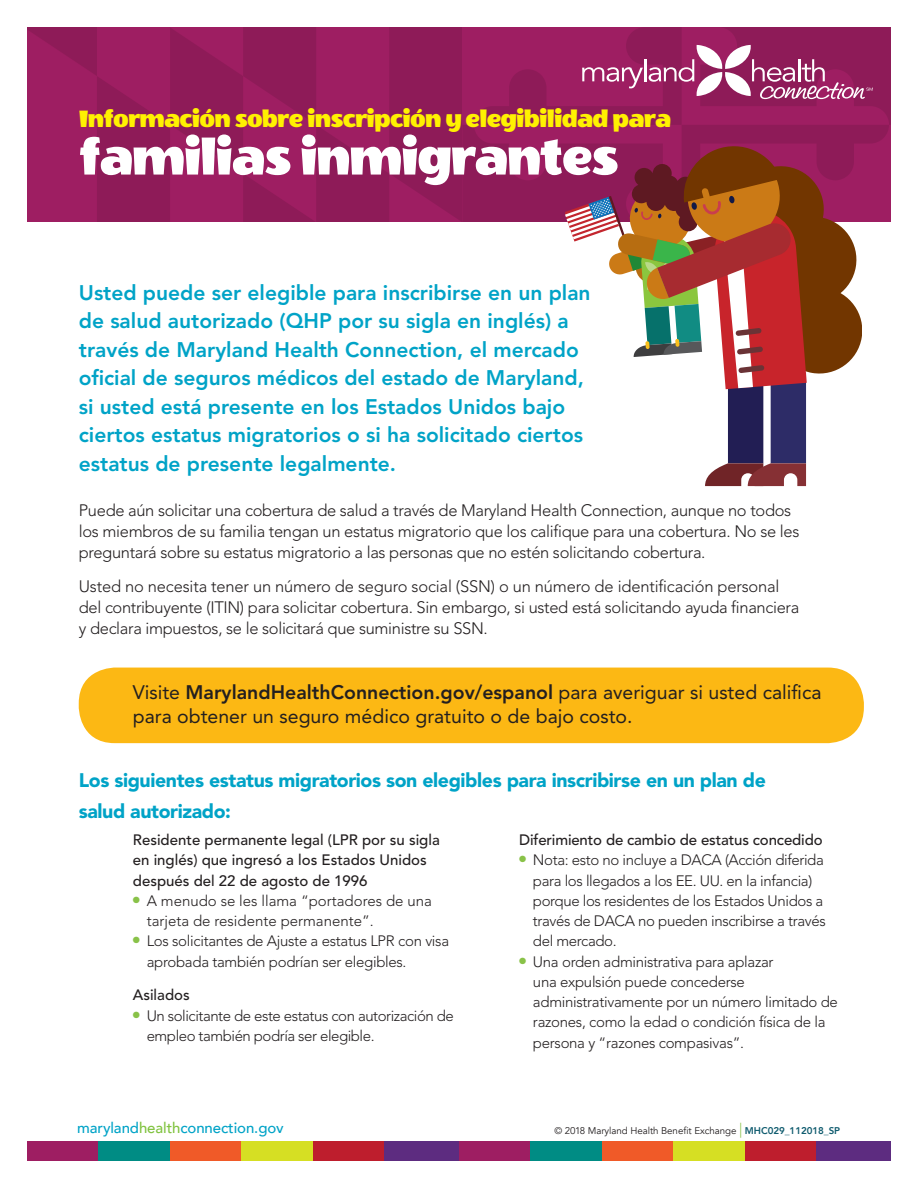
<style>
.page{position:relative;width:918px;height:1188px;background:#fff}
.page>*{position:absolute;margin:0;border:0;box-sizing:border-box;transform-origin:0 0}
.t1{font:57px "Wendy One";letter-spacing:-.03em;color:#fff}
.t2{font:27px "Wendy One";letter-spacing:-.03em;color:#fff101}
.SUBHEAD{font:800 21px/28.5px "Avenir LT Std";color:#00a3c7}
.SUBHEAD-2{font:19.5px/24px "Avenir LT Std";color:#231f20}
.SUBHEAD-3{font:900 19.5px "Avenir LT Std";letter-spacing:-.02em;color:#00a3c7}
._11pt_text{font:300 16.5px/21px "Avenir LT Std";letter-spacing:-.02em;color:#231f20}
._11pt_text-2{font:300 15px/20.2px "Avenir LT Std";letter-spacing:-.02em;color:#231f20}
.SUBHEAD-4{font:500 15px/20.2px "Avenir LT Std";color:#231f20}
.SUBHEAD-5{font:300 15px/20.2px "Avenir LT Std";letter-spacing:-.03em;color:#231f20}
._11pt_text-3{font:300 15px/20.2px "Avenir LT Std";color:#231f20}
.Subhead_Blue{font:500 15px "Avenir";letter-spacing:-.005em;color:#00a3c7}
._11pt_text-4{font:500 15px "Avenir LT Std";color:#231f20}
.Contents{font:9.75px "Avenir";letter-spacing:-.005em;color:#231f20}
.s1{font-weight:800}
.s2{color:#81c340}
.s3{font-weight:300;font-size:15px;color:#89c248}
.s4{font-weight:800;color:#0f5b6e}
</style>
<div class="page">
<div style="left:79px;top:668px;width:785px;height:75px;background:#fcb814;border-radius:36px"></div>
<div style="left:27px;top:27px;width:435px;height:195px;background:#961c5c"></div>
<svg style="left:462px;top:27px;width:429px;height:195px;background:#961c5d"></svg>
<div style="left:27px;top:1142px;width:74px;height:19px;background:#9e1e62"></div>
<div style="left:459px;top:1142px;width:74px;height:19px;background:#9e1e62"></div>
<div style="left:99px;top:1142px;width:74px;height:19px;background:#008c84"></div>
<div style="left:531px;top:1142px;width:74px;height:19px;background:#008c84"></div>
<div style="left:170px;top:1142px;width:74px;height:19px;background:#f05a28"></div>
<div style="left:602px;top:1142px;width:74px;height:19px;background:#f05a28"></div>
<div style="left:242px;top:1142px;width:74px;height:19px;background:#d6df23"></div>
<div style="left:674px;top:1142px;width:74px;height:19px;background:#d6df23"></div>
<div style="left:313px;top:1142px;width:74px;height:19px;background:#be1e2d"></div>
<div style="left:745px;top:1142px;width:74px;height:19px;background:#be1e2d"></div>
<div style="left:385px;top:1142px;width:74px;height:19px;background:#5d2c80"></div>
<div style="left:817px;top:1142px;width:74px;height:19px;background:#5d2c80"></div>
<svg style="left:474px;top:27px;width:415px;height:459px"></svg>
<p class="t2" style="left:79px;top:104px;width:594px">Información sobre inscripción y elegibilidad para</p>
<p class="t1" style="left:79px;top:128px;width:542px">familias inmigrantes</p>
<p class="SUBHEAD" style="left:79px;top:278px;width:513px">Usted puede ser elegible para inscribirse en un plan de salud autorizado (QHP por su sigla en inglés) a través de Maryland Health Connection, el mercado oficial de seguros médicos del estado de Maryland, si usted está presente en los Estados Unidos bajo ciertos estatus migratorios o si ha solicitado ciertos estatus de presente legalmente.</p>
<p class="_11pt_text" style="left:79px;top:500px;width:722px">Puede aún solicitar una cobertura de salud a través de Maryland Health Connection, aunque no todos los miembros de su familia tengan un estatus migratorio que los califique para una cobertura. No se les preguntará sobre su estatus migratorio a las personas que no estén solicitando cobertura.</p>
<p class="_11pt_text" style="left:79px;top:576px;width:722px">Usted no necesita tener un número de seguro social (SSN) o un número de identificación personal del contribuyente (ITIN) para solicitar cobertura. Sin embargo, si usted está solicitando ayuda financiera y declara impuestos, se le solicitará que suministre su SSN.</p>
<p class="SUBHEAD-2" style="left:133px;top:680px;width:690px">Visite <span class="s1">MarylandHealthConnection.gov/espanol</span> para averiguar si usted califica para obtener un seguro médico gratuito o de bajo costo.</p>
<p class="SUBHEAD-3" style="left:79px;top:769px;width:689px">Los siguientes estatus migratorios son elegibles para inscribirse en un plan de</p>
<p class="SUBHEAD-3" style="left:79px;top:800px;width:154px">salud autorizado:</p>
<p class="SUBHEAD-4" style="left:133px;top:830px;width:308px">Residente permanente legal (LPR por su sigla en inglés) que ingresó a los Estados Unidos después del 22 de agosto de 1996</p>
<p class="_11pt_text-3" style="left:147px;top:891px;width:287px;text-indent:-14px"><sup>●</sup> A menudo se les llama “portadores de una tarjeta de residente permanente”.</p>
<p class="_11pt_text-2" style="left:147px;top:931px;width:304px;text-indent:-14px"><sup>●</sup> Los solicitantes de Ajuste a estatus LPR con visa aprobada también podrían ser elegibles.</p>
<p class="_11pt_text-4" style="left:133px;top:987px;width:58px">Asilados</p>
<p class="SUBHEAD-5" style="left:147px;top:1005px;width:309px;text-indent:-14px"><sup>●</sup> Un solicitante de este estatus con autorización de empleo también podría ser elegible.</p>
<p class="SUBHEAD-4" style="left:519px;top:830px;width:305px">Diferimiento de cambio de estatus concedido</p>
<p class="_11pt_text-2" style="left:533px;top:850px;width:294px;text-indent:-14px"><sup>●</sup> Nota: esto no incluye a DACA (Acción diferida para los llegados a los EE. UU. en la infancia) porque los residentes de los Estados Unidos a través de DACA no pueden inscribirse a través del mercado.</p>
<p class="_11pt_text-2" style="left:533px;top:951px;width:306px;text-indent:-14px"><sup>●</sup> Una orden administrativa para aplazar<br>una expulsión puede concederse administrativamente por un número limitado de razones, como la edad o condición física de la persona y “razones compasivas”.</p>
<p class="Subhead_Blue" style="left:77px;top:1115px;width:208px">maryland<span class="s2">health</span>connection.gov</p>
<p class="Contents" style="left:554px;top:1124px;width:287px">© 2018 Maryland Health Benefit Exchange <span class="s3">|</span> <span class="s4">MHC029_112018_SP</span></p>
</div>
